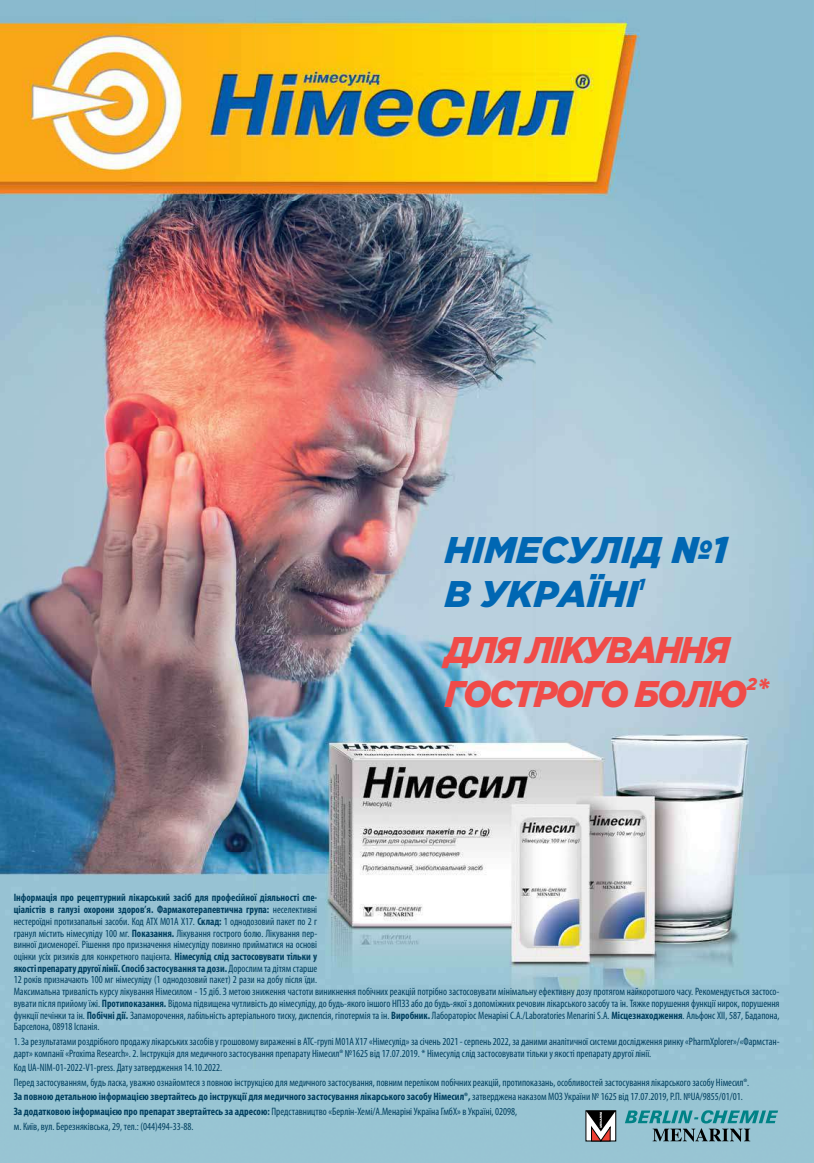
<style>
.page{position:relative;width:814px;height:1163px;background:#fff}
.page>*{position:absolute;margin:0;border:0;box-sizing:border-box;transform-origin:0 0}
.t1{font:italic 900 37.1px/44.5px "Gotham Pro";letter-spacing:-.05em;color:#f04b48;scale:.94 1}
.t2{font:italic 900 37.1px/44.5px "Gotham Pro";color:#0067b3}
.t3{font:italic 900 17.1px "Gotham Pro";color:#f04b48;scale:.95 1}
.t4{font:italic 900 15.9px "Gotham Pro";color:#0067b3}
.t5{font:condensed 10.7px/11.7px "Myriad Pro";color:#003f5f}
.s1{font-size:29.3px}
.s2{font-weight:700}
</style>
<div class="page">
<img style="left:0;top:0;width:814px;height:1162px">
<svg style="left:625px;top:1110px;width:153px;height:31px;background:#67a2ac"></svg>
<svg style="left:585px;top:1110px;width:31px;height:31px"></svg>
<h1 class="t2" style="left:445px;top:526px;width:284px">НІМЕСУЛІД №1<br>В УКРАЇНІ</h1>
<h3 class="t4" style="left:638px;top:575px;width:8px">1</h3>
<h1 class="t1" style="left:445px;top:626px;width:323px">ДЛЯ ЛІКУВАННЯ<br>ГОСТРОГО БОЛЮ</h1>
<h2 class="t3" style="left:746px;top:673px;width:25px">2<span class="s1">*</span></h2>
<p class="t5" style="left:14px;top:891px;width:767px"><span class="s2">Інформація про рецептурний лікарський засіб для професійної діяльності спе-<br>ціалістів в галузі охорони здоров’я. Фармакотерапевтична група:</span> неселективні<br>нестероїдні протизапальні засоби. Код АТХ М01А Х17. <span class="s2">Склад:</span> 1 однодозовий пакет по 2 г<br>гранул містить німесуліду 100 мг. <span class="s2">Показання.</span> Лікування гострого болю. Лікування пер-<br>винної дисменореї. Рішення про призначення німесуліду повинно прийматися на основі<br>оцінки усіх ризиків для конкретного пацієнта. <span class="s2">Німесулід слід застосовувати тільки у<br>якості препарату другої лінії. Спосіб застосування та дози.</span> Дорослим та дітям старше<br>12 років призначають 100 мг німесуліду (1 однодозовий пакет) 2 рази на добу після їди.<br>Максимальна тривалість курсу лікування Німесилом - 15 діб. З метою зниження частоти виникнення побічних реакцій потрібно застосовувати мінімальну ефективну дозу протягом найкоротшого часу. Рекомендується застосо&shy;вувати після прийому їжі. <span class="s2">Протипоказання.</span> Відома підвищена чутливість до німесуліду, до будь-якого іншого НПЗЗ або до будь-якої з допоміжних речовин лікарського засобу та ін. Тяжке порушення функції нирок, порушення функції печінки та ін. <span class="s2">Побічні дії.</span> Запаморочення, лабільність артеріального тиску, диспепсія, гіпотермія та ін. <span class="s2">Виробник.</span> Лабораторіос Менаріні C.A./Laboratories Menarini S.A. <span class="s2">Місцезнаходження</span>. Альфонс XII, 587, Бадапона, Барселона, 08918 Іспанія.</p>
<p class="t5" style="left:14px;top:1035px;width:767px">1. За результатами роздрібного продажу лікарських засобів у грошовому вираженні в АТС-групі M01A X17 «Німесулід» за січень 2021 - серпень 2022, за даними аналітичної системи дослідження ринку «PharmXplorer»/«Фармстан&shy;дарт» компанії «Proxima Research». 2. Інструкція для медичного застосування препарату Німесил® №1625 від 17.07.2019. * Німесулід слід застосовувати тільки у якості препарату другої лінії.</p>
<p class="t5" style="left:14px;top:1060px;width:737px;line-height:14.6px">Код UA-NIM-01-2022-V1-press. Дату затвердження 14.10.2022.<br>Перед застосуванням, будь ласка, уважно ознайомтеся з повною інструкцією для медичного застосування, повним переліком побічних реакцій, протипоказань, особливостей застосування лікарського засобу Німесил®.<br><span class="s2">За повною детальною інформацією звертайтесь до інструкції для медичного застосування лікарського засобу Німесил®,</span> затверджена наказом МОЗ України № 1625 від 17.07.2019, Р.П. №UA/9855/01/01.<br><span class="s2">За додатковою інформацією про препарат звертайтесь за адресою:</span> Представництво «Берлін-Хемі/А.Менаріні Україна ГмбХ» в Україні, 02098,<br>м. Київ, вул. Березняківська, 29, тел.: (044)494-33-88.</p>
</div>
